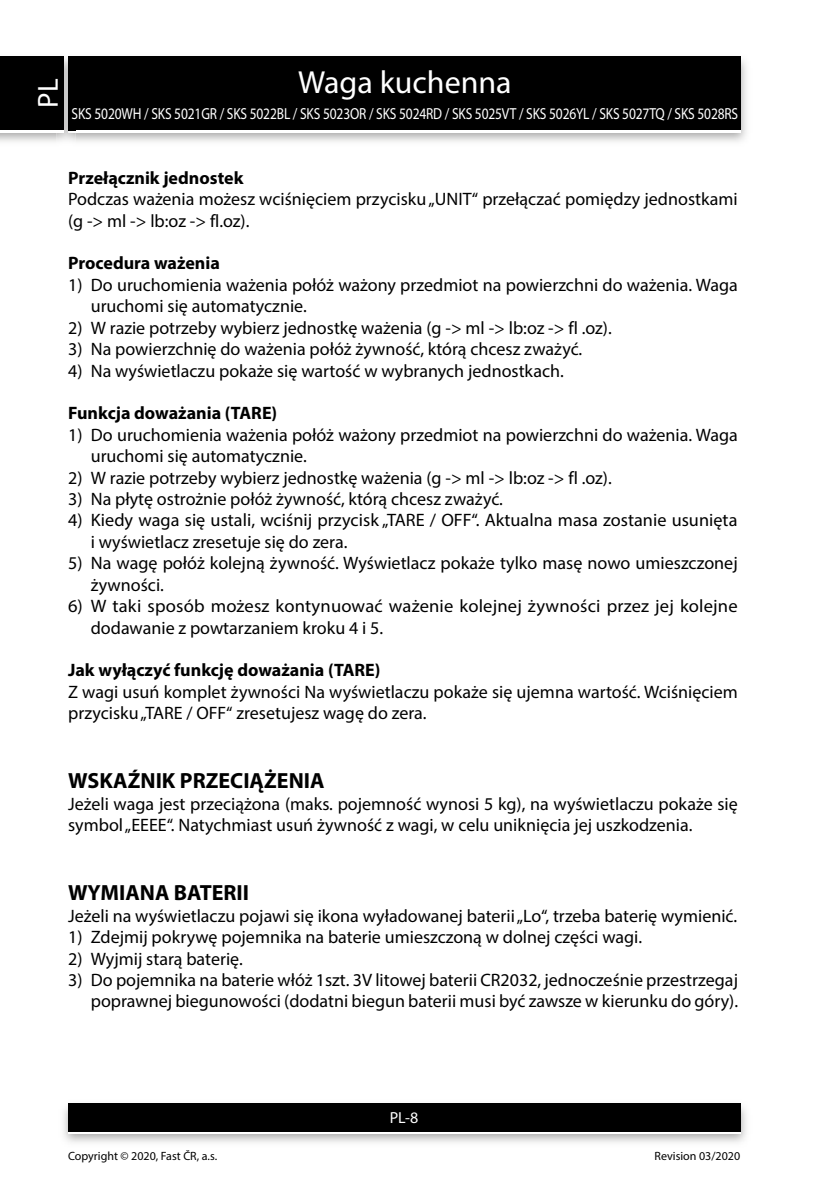
<style>
.page{position:relative;width:840px;height:1191px;background:#fff}
.page>*{position:absolute;margin:0;border:0;box-sizing:border-box;transform-origin:0 0}
.t1{font:32px "Myriad Pro";color:#fff}
.t2{font:29px "Myriad Pro";color:#fff}
.t3{font:700 22px "Myriad Pro";color:#000}
.t4{font:18px/21.4px "Myriad Pro";color:#000}
.t5{font:700 18px "Myriad Pro";color:#000}
.t6{font:16px "Myriad Pro";letter-spacing:-.01em;color:#fff;scale:.84 1}
.t7{font:16px "Myriad Pro";letter-spacing:-.01em;color:#fff}
.t8{font:12px "Myriad Pro";color:#000}
</style>
<div class="page">
<img style="left:0;top:56px;width:747px;height:86px">
<div style="left:68px;top:59px;width:672px;height:74px;background:#fff"></div>
<div style="left:68px;top:57px;width:672px;height:73px;background:#000"></div>
<img style="left:63px;top:1103px;width:684px;height:40px">
<div style="left:68px;top:1106px;width:672px;height:28px;background:linear-gradient(to right,#fff,#fff)"></div>
<div style="left:68px;top:1103px;width:672px;height:28px;background:#000"></div>
<img style="left:57px;top:56px;width:18px;height:86px">
<img style="left:68px;top:130px;width:7px;height:3px">
<svg style="left:68px;top:57px;width:7px;height:2px"></svg>
<img style="left:68px;top:59px;width:7px;height:71px">
<div style="left:0;top:59px;width:64px;height:74px;background:#fff"></div>
<div style="left:0;top:57px;width:64px;height:73px;background:#000"></div>
<h2 class="t2" style="left:30px;top:108px;width:31px;rotate:-90deg">PL</h2>
<h1 class="t1" style="left:298px;top:62px;width:215px">Waga kuchenna</h1>
<p class="t6" style="left:72px;top:103px;width:794px">SKS 5020WH / SKS 5021GR / SKS 5022BL / SKS 5023OR / SKS 5024RD / SKS 5025VT / SKS 5026YL / SKS 5027TQ / SKS 5028RS</p>
<p class="t5" style="left:68px;top:166px;width:177px">Przełącznik jednostek</p>
<p class="t4" style="left:68px;top:188px;width:671px">Podczas ważenia możesz wciśnięciem przycisku „UNIT“ przełączać pomiędzy jednostkami (g -&gt; ml -&gt; lb:oz -&gt; fl.oz).</p>
<p class="t5" style="left:68px;top:251px;width:153px">Procedura ważenia</p>
<p class="t4" style="left:91px;top:274px;width:648px;text-indent:-23px">1) Do uruchomienia ważenia połóż ważony przedmiot na powierzchni do ważenia. Waga uruchomi się automatycznie.</p>
<p class="t4" style="left:68px;top:317px;width:545px">2) W razie potrzeby wybierz jednostkę ważenia (g -&gt; ml -&gt; lb:oz -&gt; fl .oz).</p>
<p class="t4" style="left:68px;top:338px;width:515px">3) Na powierzchnię do ważenia połóż żywność, którą chcesz zważyć.</p>
<p class="t4" style="left:68px;top:359px;width:497px">4) Na wyświetlaczu pokaże się wartość w wybranych jednostkach.</p>
<p class="t5" style="left:68px;top:401px;width:210px">Funkcja doważania (TARE)</p>
<p class="t4" style="left:91px;top:424px;width:648px;text-indent:-23px">1) Do uruchomienia ważenia połóż ważony przedmiot na powierzchni do ważenia. Waga uruchomi się automatycznie.</p>
<p class="t4" style="left:68px;top:466px;width:545px">2) W razie potrzeby wybierz jednostkę ważenia (g -&gt; ml -&gt; lb:oz -&gt; fl .oz).</p>
<p class="t4" style="left:68px;top:488px;width:436px">3) Na płytę ostrożnie połóż żywność, którą chcesz zważyć.</p>
<p class="t4" style="left:91px;top:509px;width:647px;text-indent:-23px">4) Kiedy waga się ustali, wciśnij przycisk „TARE / OFF“. Aktualna masa zostanie usunięta i wyświetlacz zresetuje się do zera.</p>
<p class="t4" style="left:91px;top:552px;width:648px;text-indent:-23px">5) Na wagę połóż kolejną żywność. Wyświetlacz pokaże tylko masę nowo umieszczonej żywności.</p>
<p class="t4" style="left:91px;top:595px;width:648px;text-indent:-23px">6) W taki sposób możesz kontynuować ważenie kolejnej żywności przez jej kolejne dodawanie z powtarzaniem kroku 4 i 5.</p>
<p class="t5" style="left:68px;top:658px;width:314px">Jak wyłączyć funkcję doważania (TARE)</p>
<p class="t4" style="left:68px;top:681px;width:671px">Z wagi usuń komplet żywności Na wyświetlaczu pokaże się ujemna wartość. Wciśnięciem przycisku „TARE / OFF“ zresetujesz wagę do zera.</p>
<p class="t3" style="left:68px;top:766px;width:258px">WSKAŹNIK PRZECIĄŻENIA</p>
<p class="t4" style="left:68px;top:793px;width:670px">Jeżeli waga jest przeciążona (maks. pojemność wynosi 5 kg), na wyświetlaczu pokaże się symbol „EEEE“. Natychmiast usuń żywność z wagi, w celu uniknięcia jej uszkodzenia.</p>
<p class="t3" style="left:68px;top:878px;width:182px">WYMIANA BATERII</p>
<p class="t4" style="left:68px;top:904px;width:670px">Jeżeli na wyświetlaczu pojawi się ikona wyładowanej baterii „Lo“, trzeba baterię wymienić.</p>
<p class="t4" style="left:68px;top:926px;width:575px">1) Zdejmij pokrywę pojemnika na baterie umieszczoną w dolnej części wagi.</p>
<p class="t4" style="left:68px;top:947px;width:176px">2) Wyjmij starą baterię.</p>
<p class="t4" style="left:68px;top:969px;width:671px;text-align:right">3) Do pojemnika na baterie włóż 1szt. 3V litowej baterii CR2032, jednocześnie przestrzegaj poprawnej biegunowości (dodatni biegun baterii musi być zawsze w kierunku do góry).</p>
<p class="t7" style="left:389px;top:1108px;width:30px">PL-8</p>
<p class="t8" style="left:68px;top:1148px;width:150px">Copyright © 2020, Fast ČR, a.s.</p>
<p class="t8" style="left:654px;top:1148px;width:87px">Revision 03/2020</p>
</div>
